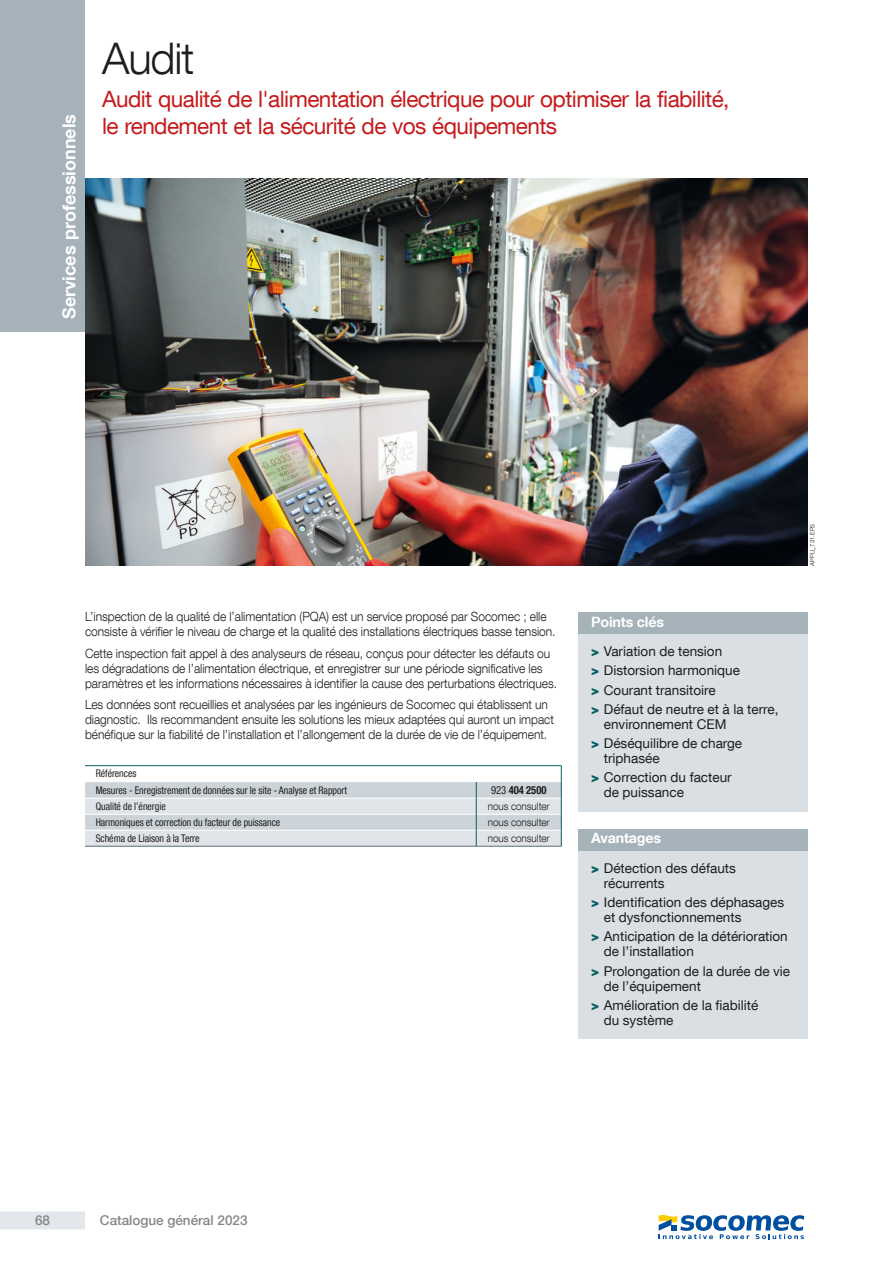
<style>
.page{position:relative;width:893px;height:1263px;background:#fff}
.page>*{position:absolute;margin:0;border:0;box-sizing:border-box;transform-origin:0 0}
.TITRE_page_1{font:300 43.5px "Helvetica Neue LT Com";letter-spacing:-.025em;color:#1d1d1b}
.phase_puissance{font:22.5px/27px "Helvetica Neue LT Com";letter-spacing:-.025em;color:#c51a1c}
.t1{font:700 18px "Helvetica Neue LT Com";color:#fff}
.navig_titre{font:700 14.25px "Helvetica Neue LT Com";letter-spacing:-.01em;color:#fff}
.t2{font:13.5px/15px "Helvetica Neue LT Com";color:#1d1d1b}
.t3{font:500 13.5px "Helvetica Neue LT Com";color:#878787}
.texte_light{font:300 12.75px/15px "Helvetica Neue LT Com";letter-spacing:-.005em;color:#1d1d1b;scale:.94 1}
.Ref_produit{font:700 condensed 11.25px "Helvetica Neue LT Com";color:#1d1d1b;scale:.94 1}
.texte_gauche_tablo_P{font:condensed 10.5px "Helvetica Neue LT Com";color:#1d1d1b;scale:.94 1}
.texte_tablo_Centr{font:300 10.5px "Helvetica Neue LT Com";letter-spacing:-.005em;color:#1d1d1b;scale:.94 1}
.reference{font:300 6px "Helvetica Neue LT Com";color:#1d1d1b}
.s1{font-weight:400}
.s2{font-weight:900;color:#065f62}
</style>
<div class="page">
<div style="left:0;top:0;width:85px;height:332px;background:#a6b2b9"></div>
<img style="left:85px;top:179px;width:723px;height:387px">
<div style="left:578px;top:634px;width:230px;height:178px;background:#dadfe3"></div>
<div style="left:578px;top:612px;width:230px;height:22px;background:#a6b2b9"></div>
<div style="left:578px;top:850px;width:230px;height:189px;background:#dadfe3"></div>
<div style="left:578px;top:829px;width:230px;height:21px;background:#a6b2b9"></div>
<hr style="left:85px;top:765px;width:391px;height:1px;background:#065f62">
<hr style="left:476px;top:765px;width:85px;height:1px;background:#065f62">
<svg style="left:85px;top:766px;width:477px;height:80px"></svg>
<hr style="left:85px;top:846px;width:391px;height:1px;background:#58707a">
<hr style="left:476px;top:846px;width:85px;height:1px;background:#58707a">
<div style="left:0;top:1211px;width:85px;height:18px;background:#e3e7eb"></div>
<svg style="left:659px;top:1215px;width:145px;height:24px"></svg>
<h3 class="t1" style="left:58px;top:319px;width:206px;rotate:-90deg">Services professionnels</h3>
<p class="TITRE_page_1" style="left:102px;top:32px;width:94px">Audit</p>
<p class="phase_puissance" style="left:102px;top:85px;width:629px">Audit qualité de l'alimentation électrique pour optimiser la fiabilité, le rendement et la sécurité de vos équipements</p>
<p class="texte_light" style="left:85px;top:609px;width:502px">L’inspection de la qualité de l’alimentation (PQA) est un service proposé par Socomec ; elle consiste à vérifier le niveau de charge et la qualité des installations électriques basse tension.</p>
<p class="texte_light" style="left:85px;top:645px;width:504px">Cette inspection fait appel à des analyseurs de réseau, conçus pour détecter les défauts ou les dégradations de l’alimentation électrique, et enregistrer sur une période significative les paramètres et les informations nécessaires à identifier la cause des perturbations électriques.</p>
<p class="texte_light" style="left:85px;top:697px;width:500px">Les données sont recueillies et analysées par les ingénieurs de Socomec qui établissent un diagnostic. Ils recommandent ensuite les solutions les mieux adaptées qui auront un impact bénéfique sur la fiabilité de l’installation et l’allongement de la durée de vie de l’équipement.</p>
<p class="texte_gauche_tablo_P" style="left:96px;top:767px;width:45px">Références</p>
<p class="texte_gauche_tablo_P" style="left:96px;top:784px;width:269px">Mesures - Enregistrement de données sur le site - Analyse et Rapport</p>
<p class="Ref_produit" style="left:491px;top:783px;width:60px"><span class="s1">923</span> 404 2500</p>
<p class="texte_gauche_tablo_P" style="left:96px;top:800px;width:76px">Qualité de l’énergie</p>
<p class="texte_tablo_Centr" style="left:488px;top:800px;width:67px">nous consulter</p>
<p class="texte_gauche_tablo_P" style="left:96px;top:816px;width:198px">Harmoniques et correction du facteur de puissance</p>
<p class="texte_tablo_Centr" style="left:488px;top:816px;width:67px">nous consulter</p>
<p class="texte_gauche_tablo_P" style="left:96px;top:832px;width:112px">Schéma de Liaison à la Terre</p>
<p class="texte_tablo_Centr" style="left:488px;top:832px;width:67px">nous consulter</p>
<p class="reference" style="left:808px;top:566px;width:43px;rotate:-90deg">APPLI_731.EPS</p>
<p class="navig_titre" style="left:591px;top:612px;width:75px">Points clés</p>
<p class="t2" style="left:591px;top:643px;width:133px"><span class="s2">&gt;</span> Variation de tension</p>
<p class="t2" style="left:591px;top:663px;width:150px"><span class="s2">&gt;</span> Distorsion harmonique</p>
<p class="t2" style="left:591px;top:682px;width:126px"><span class="s2">&gt;</span> Courant transitoire</p>
<p class="t2" style="left:604px;top:701px;width:176px;text-indent:-13px"><span class="s2">&gt;</span> Défaut de neutre et à la terre, environnement CEM</p>
<p class="t2" style="left:604px;top:735px;width:140px;text-indent:-13px"><span class="s2">&gt;</span> Déséquilibre de charge triphasée</p>
<p class="t2" style="left:604px;top:770px;width:129px;text-indent:-13px"><span class="s2">&gt;</span> Correction du facteur de puissance</p>
<p class="navig_titre" style="left:591px;top:829px;width:72px">Avantages</p>
<p class="t2" style="left:604px;top:860px;width:134px;text-indent:-13px"><span class="s2">&gt;</span> Détection des défauts récurrents</p>
<p class="t2" style="left:604px;top:894px;width:182px;text-indent:-13px"><span class="s2">&gt;</span> Identification des déphasages et dysfonctionnements</p>
<p class="t2" style="left:604px;top:929px;width:185px;text-indent:-13px"><span class="s2">&gt;</span> Anticipation de la détérioration de l’installation</p>
<p class="t2" style="left:604px;top:963px;width:188px;text-indent:-13px"><span class="s2">&gt;</span> Prolongation de la durée de vie de l’équipement</p>
<p class="t2" style="left:604px;top:997px;width:156px;text-indent:-13px"><span class="s2">&gt;</span> Amélioration de la fiabilité du système</p>
<p class="t3" style="left:35px;top:1212px;width:17px">68</p>
<p class="t3" style="left:100px;top:1212px;width:149px">Catalogue général 2023</p>
</div>
